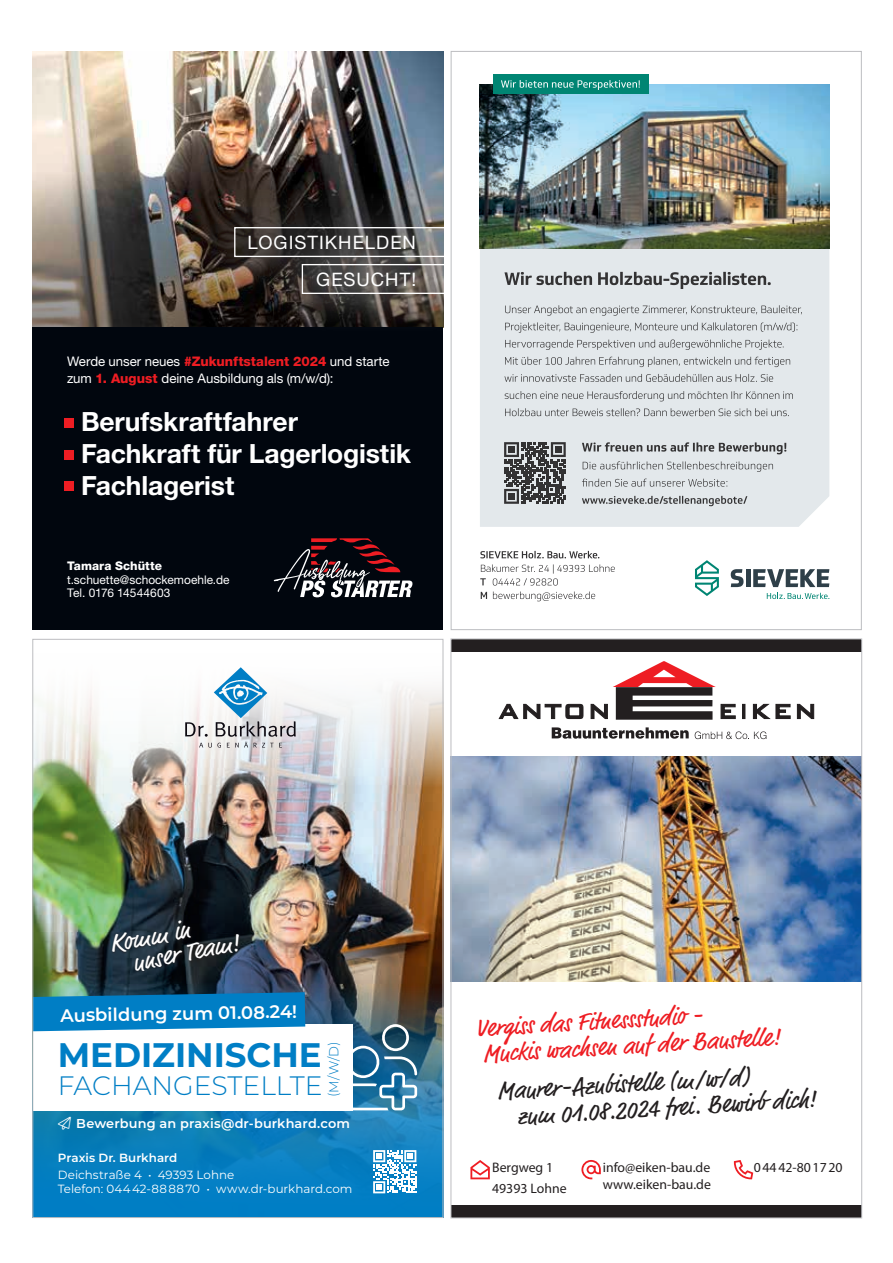
<style>
.page{position:relative;width:893px;height:1263px;background:#fff}
.page>*{position:absolute;margin:0;border:0;box-sizing:border-box;transform-origin:0 0}
.t1{font:700 34.05px "Montserrat";color:#007ec5}
.t2{font:700 26.55px/31.8px "Helvetica Neue LT Std";letter-spacing:-.005em;color:#fff}
.t3{font:300 26.55px "Montserrat";color:#007ec5}
.t4{font:25.8px/22.6px "Market Pro";color:#fff}
.t5{font:24.9px/26px "Market Pro";color:#231f20}
.t6{font:24.9px/26px "Market Pro";color:#ee1d23}
.t7{font:18.6px/36.9px "Helvetica Neue LT Std";letter-spacing:.055em;color:#fff;text-align:right}
.t8{font:600 18px "Montserrat";color:#fff}
.t9{font:13.8px/16.5px "Myriad Pro";color:#231f20}
.t10{font:13.2px/17.2px "Helvetica Neue LT Std";letter-spacing:-.005em;color:#fff}
.t11{font:300 13.2px "Montserrat";color:#007ec5}
.t12{font:600 12.9px "Montserrat";letter-spacing:.01em;color:#fff}
.t13{font:11.85px/14.2px "Montserrat";color:#fff}
.t14{font:11.85px/13.5px "Helvetica Neue LT Std";color:#fff}
.t15{font:600 11.85px "Montserrat";letter-spacing:.005em;color:#fff}
.t16{font:800 11.85px "Helvetica Neue LT Std";letter-spacing:.005em;color:#fff}
.s1{font-weight:800;color:#ee1d23}
</style>
<div class="page">
<img style="left:34px;top:798px;width:407px;height:183px">
<img style="left:34px;top:684px;width:407px;height:114px">
<svg style="left:34px;top:981px;width:407px;height:235px;background:#1379b0"></svg>
<svg style="left:185px;top:667px;width:111px;height:80px"></svg>
<div style="left:111px;top:919px;width:130px;height:55px;background:#231f20;opacity:.75"></div>
<svg style="left:373px;top:1150px;width:43px;height:43px"></svg>
<img style="left:33px;top:51px;width:410px;height:110px">
<img style="left:33px;top:161px;width:410px;height:166px">
<div style="left:33px;top:327px;width:410px;height:302px;background:#01060e"></div>
<div style="left:193px;top:185px;width:250px;height:114px;background:#fff;opacity:.9"></div>
<svg style="left:234px;top:227px;width:26px;height:30px"></svg>
<div style="left:260px;top:222px;width:183px;height:114px;background:#fff;opacity:.9"></div>
<div style="left:278px;top:231px;width:165px;height:96px;background:#fff;opacity:.9"></div>
<div style="left:65px;top:418px;width:9px;height:9px;background:#ee1d23"></div>
<div style="left:65px;top:450px;width:9px;height:9px;background:#ee1d23"></div>
<div style="left:65px;top:482px;width:9px;height:9px;background:#ee1d23"></div>
<svg style="left:274px;top:538px;width:139px;height:59px"></svg>
<svg style="left:767px;top:593px;width:62px;height:6px"></svg>
<svg style="left:753px;top:569px;width:76px;height:18px"></svg>
<hr style="left:746px;top:569px;width:4px;height:18px;background:#2e3f48">
<svg style="left:731px;top:569px;width:12px;height:18px"></svg>
<svg style="left:695px;top:560px;width:24px;height:36px"></svg>
<div style="left:480px;top:248px;width:349px;height:279px;background:#e3e8eb"></div>
<svg style="left:504px;top:442px;width:62px;height:62px;background:#6e6f70"></svg>
<div style="left:508px;top:446px;width:7px;height:7px;background:#333233"></div>
<div style="left:555px;top:446px;width:6px;height:7px;background:#333233"></div>
<div style="left:508px;top:493px;width:7px;height:6px;background:#333233"></div>
<img style="left:480px;top:84px;width:349px;height:164px">
<div style="left:493px;top:74px;width:155px;height:20px;background:#008573"></div>
<svg style="left:480px;top:564px;width:135px;height:37px"></svg>
<svg style="left:480px;top:551px;width:119px;height:7px"></svg>
<svg style="left:505px;top:408px;width:284px;height:8px;background:#c1c5c8"></svg>
<svg style="left:505px;top:391px;width:288px;height:10px;background:#c8cccf"></svg>
<svg style="left:504px;top:374px;width:269px;height:8px;background:#c0c4c7"></svg>
<svg style="left:505px;top:357px;width:285px;height:10px;background:#c7cbce"></svg>
<svg style="left:505px;top:339px;width:279px;height:11px;background:#c8cdcf"></svg>
<svg style="left:505px;top:322px;width:292px;height:11px;background:#c8cdcf"></svg>
<svg style="left:505px;top:305px;width:297px;height:11px;background:#c9cdd0"></svg>
<svg style="left:582px;top:442px;width:204px;height:12px;background:#afb2b5"></svg>
<svg style="left:501px;top:80px;width:139px;height:10px"></svg>
<svg style="left:504px;top:272px;width:267px;height:17px;background:#abaeb0"></svg>
<svg style="left:582px;top:496px;width:165px;height:10px;background:#b1b4b7"></svg>
<svg style="left:582px;top:479px;width:145px;height:8px"></svg>
<svg style="left:583px;top:461px;width:190px;height:11px;background:#c9cdd0"></svg>
<img style="left:453px;top:756px;width:407px;height:226px">
<div style="left:451px;top:639px;width:411px;height:12px;background:#231f20"></div>
<div style="left:451px;top:1205px;width:411px;height:13px;background:#231f20"></div>
<svg style="left:498px;top:703px;width:86px;height:17px"></svg>
<div style="left:742px;top:704px;width:3px;height:15px;border:1px solid #231f20"></div>
<svg style="left:752px;top:703px;width:63px;height:16px"></svg>
<svg style="left:590px;top:661px;width:146px;height:59px"></svg>
<svg style="left:552px;top:727px;width:137px;height:12px"></svg>
<svg style="left:695px;top:731px;width:71px;height:8px"></svg>
<svg style="left:470px;top:1160px;width:20px;height:19px"></svg>
<svg style="left:734px;top:1160px;width:19px;height:19px"></svg>
<svg style="left:581px;top:1160px;width:20px;height:19px"></svg>
<svg style="left:33px;top:992px;width:384px;height:118px"></svg>
<svg style="left:58px;top:1116px;width:13px;height:13px"></svg>
<h3 class="t7" style="left:247px;top:223px;width:170px">LOGISTIKHELDEN<br>GESUCHT!</h3>
<p class="t10" style="left:67px;top:353px;width:324px">Werde unser neues <span class="s1">#Zukunftstalent 2024</span> und starte zum <span class="s1">1. August</span> deine Ausbildung als (m/w/d):</p>
<h2 class="t2" style="left:81px;top:405px;width:332px">Berufskraftfahrer<br>Fachkraft für Lagerlogistik<br>Fachlagerist</h2>
<p class="t16" style="left:67px;top:559px;width:96px">Tamara Schütte</p>
<p class="t14" style="left:67px;top:573px;width:164px">t.schuette@schockemoehle.de<br>Tel. 0176 14544603</p>
<h3 class="t4" style="left:127px;top:930px;width:110px;text-indent:-19px;rotate:-11deg">Komm in unser Team!</h3>
<h3 class="t8" style="left:60px;top:1003px;width:238px;rotate:-1deg">Ausbildung zum 01.08.24!</h3>
<h1 class="t1" style="left:58px;top:1030px;width:266px">MEDIZINISCHE</h1>
<h2 class="t3" style="left:58px;top:1067px;width:266px">FACHANGESTELLTE</h2>
<p class="t11" style="left:325px;top:1097px;width:57px;rotate:-90deg">(M/W/D)</p>
<p class="t12" style="left:76px;top:1114px;width:275px">Bewerbung an praxis@dr-burkhard.com</p>
<p class="t15" style="left:58px;top:1149px;width:121px">Praxis Dr. Burkhard</p>
<p class="t13" style="left:58px;top:1167px;width:296px">Deichstraße 4 • 49393 Lohne<br>Telefon: 044 42-88 88 70 • www.dr-burkhard.com</p>
<h3 class="t6" style="left:475px;top:1015px;width:305px;rotate:-3deg">Vergiss das Fitnessstudio -<br>Muckis wachsen auf der Baustelle!</h3>
<h3 class="t5" style="left:515px;top:1077px;width:301px;text-indent:-19px;rotate:-3deg">Maurer-Azubistelle (m/w/d)<br>zum 01.08.2024 fr ei. Bewirb dich!</h3>
<p class="t9" style="left:492px;top:1157px;width:76px;line-height:20.4px">Bergweg 1<br>49393 Lohne</p>
<p class="t9" style="left:754px;top:1159px;width:91px">04442-801720</p>
<p class="t9" style="left:603px;top:1159px;width:110px">info@eiken-bau.de www.eiken-bau.de</p>
</div>
